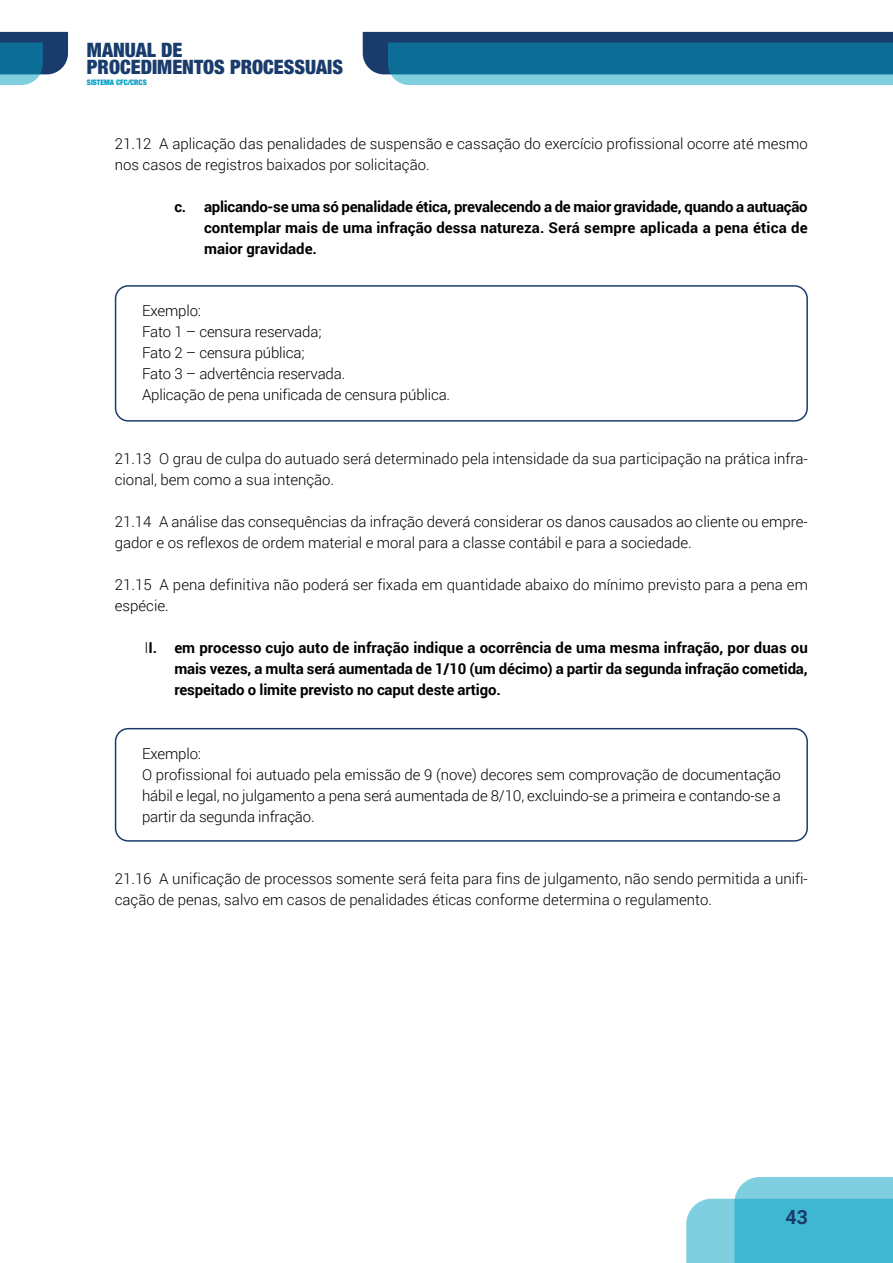
<style>
.page{position:relative;width:893px;height:1263px;background:#fff}
.page>*{position:absolute;margin:0;border:0;box-sizing:border-box;transform-origin:0 0}
.t1{font:900 condensed 19.95px/17.7px "Helvetica Neue LT Std";color:#193c6c}
.t2{font:700 19.5px "Roboto";color:#193c6c}
.MIOLO_texto_geral{font:300 15px/21px "Roboto";color:#000}
.MIOLO_romanos{font:700 15px/21px "Roboto";letter-spacing:-.005em;color:#000;text-align:justify}
.t3{font:900 condensed 7.65px "Helvetica Neue LT Std";letter-spacing:-.005em;color:#009fc4}
.s1{font-weight:300}
</style>
<div class="page">
<svg style="left:686px;top:1177px;width:207px;height:86px;background:#65c4da"></svg>
<svg style="left:363px;top:32px;width:530px;height:53px;background:#28769c"></svg>
<svg style="left:0;top:32px;width:68px;height:53px;background:#3b759a"></svg>
<div style="left:115px;top:285px;width:693px;height:137px;border:2px solid #193c6b;border-radius:13px"></div>
<div style="left:115px;top:728px;width:693px;height:114px;border:2px solid #193c6b;border-radius:13px"></div>
<h1 class="t1" style="left:87px;top:40px;width:258px">MANUAL DE<br>PROCEDIMENTOS PROCESSUAIS</h1>
<p class="t3" style="left:87px;top:78px;width:61px">SISTEMA CFC/CRCS</p>
<p class="MIOLO_texto_geral" style="left:115px;top:132px;width:695px">21.12 A aplicação das penalidades de suspensão e cassação do exercício profissional ocorre até mesmo nos casos de registros baixados por solicitação.</p>
<p class="MIOLO_romanos" style="left:204px;top:195px;width:605px;text-indent:-30px">c. aplicando-se uma só penalidade ética, prevalecendo a de maior gravidade, quando a autuação contemplar mais de uma infração dessa natureza. Será sempre aplicada a pena ética de maior gravidade.</p>
<p class="MIOLO_texto_geral" style="left:142px;top:300px;width:61px">Exemplo:</p>
<p class="MIOLO_texto_geral" style="left:142px;top:321px;width:181px">Fato 1 – censura reservada;</p>
<p class="MIOLO_texto_geral" style="left:142px;top:342px;width:164px">Fato 2 – censura pública;</p>
<p class="MIOLO_texto_geral" style="left:142px;top:363px;width:205px">Fato 3 – advertência reservada.</p>
<p class="MIOLO_texto_geral" style="left:142px;top:384px;width:310px">Aplicação de pena unificada de censura pública.</p>
<p class="MIOLO_texto_geral" style="left:115px;top:447px;width:695px">21.13 O grau de culpa do autuado será determinado pela intensidade da sua participação na prática infra&shy;cional, bem como a sua intenção.</p>
<p class="MIOLO_texto_geral" style="left:115px;top:510px;width:695px">21.14 A análise das consequências da infração deverá considerar os danos causados ao cliente ou empre&shy;gador e os reflexos de ordem material e moral para a classe contábil e para a sociedade.</p>
<p class="MIOLO_texto_geral" style="left:115px;top:573px;width:695px">21.15 A pena definitiva não poderá ser fixada em quantidade abaixo do mínimo previsto para a pena em espécie.</p>
<p class="MIOLO_romanos" style="left:174px;top:636px;width:635px;text-indent:-30px"><span class="s1">I</span>I. em processo cujo auto de infração indique a ocorrência de uma mesma infração, por duas ou mais vezes, a multa será aumentada de 1/10 (um décimo) a partir da segunda infração cometida, respeitado o limite previsto no caput deste artigo.</p>
<p class="MIOLO_texto_geral" style="left:142px;top:742px;width:61px">Exemplo:</p>
<p class="MIOLO_texto_geral" style="left:142px;top:763px;width:640px;text-align:justify">O profissional foi autuado pela emissão de 9 (nove) decores sem comprovação de documentação hábil e legal, no julgamento a pena será aumentada de 8/10, excluindo-se a primeira e contando-se a partir da segunda infração.</p>
<p class="MIOLO_texto_geral" style="left:115px;top:867px;width:695px">21.16 A unificação de processos somente será feita para fins de julgamento, não sendo permitida a unifi&shy;cação de penas, salvo em casos de penalidades éticas conforme determina o regulamento.</p>
<h2 class="t2" style="left:785px;top:1203px;width:24px">43</h2>
</div>
